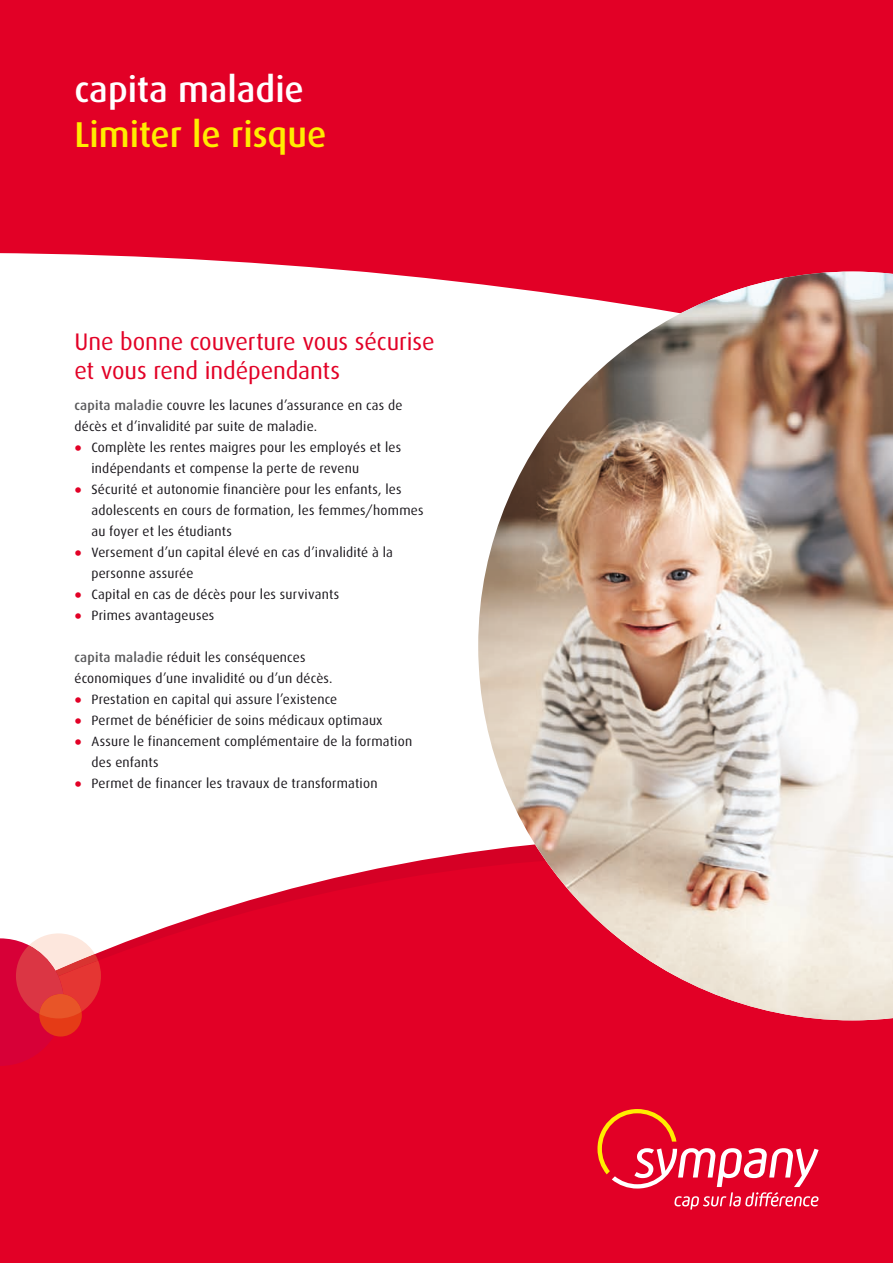
<style>
.page{position:relative;width:893px;height:1263px;background:#e20026}
.page>*{position:absolute;margin:0;border:0;box-sizing:border-box;transform-origin:0 0}
.t1{font:500 36px "Dax";color:#ffed00}
.t2{font:500 36px "Dax";color:#fff}
.t3{font:24px/28.5px "Dax";letter-spacing:-.005em;color:#e20026}
.t4{font:13.5px/21px "Dax";letter-spacing:.015em;color:#1a171c}
.s1{font-weight:500;color:#58585a}
.s2{font-family:"Dax Bold Expert";font-size:17.25px;color:#e20026}
</style>
<div class="page">
<div style="left:0;top:253px;width:868px;height:581px;background:#fff"></div>
<div style="left:0;top:834px;width:478px;height:22px;background:#fff"></div>
<svg style="left:0;top:856px;width:867px;height:165px"></svg>
<img style="left:478px;top:272px;width:415px;height:748px">
<svg style="left:0;top:933px;width:101px;height:133px"></svg>
<svg style="left:597px;top:1109px;width:222px;height:100px"></svg>
<h1 class="t2" style="left:74px;top:70px;width:231px">capita maladie</h1>
<h1 class="t1" style="left:74px;top:115px;width:254px">Limiter le risque</h1>
<h2 class="t3" style="left:74px;top:328px;width:362px">Une bonne couverture vous sécurise et vous rend indépendants</h2>
<p class="t4" style="left:74px;top:395px;width:330px"><span class="s1">capita maladie</span> couvre les lacunes d’assurance en cas de décès et d’invalidité par suite de maladie.</p>
<p class="t4" style="left:91px;top:437px;width:311px;text-indent:-17px"><span class="s2">•</span> Complète les rentes maigres pour les employés et les indépendants et compense la perte de revenu</p>
<p class="t4" style="left:91px;top:479px;width:334px;text-indent:-17px"><span class="s2">•</span> Sécurité et autonomie financière pour les enfants, les adolescents en cours de formation, les femmes/hommes au foyer et les étudiants</p>
<p class="t4" style="left:91px;top:542px;width:303px;text-indent:-17px"><span class="s2">•</span> Versement d’un capital élevé en cas d’invalidité à la personne assurée</p>
<p class="t4" style="left:74px;top:584px;width:266px"><span class="s2">•</span> Capital en cas de décès pour les survivants</p>
<p class="t4" style="left:74px;top:605px;width:141px"><span class="s2">•</span> Primes avantageuses</p>
<p class="t4" style="left:74px;top:647px;width:260px"><span class="s1">capita maladie</span> réduit les conséquences économiques d’une invalidité ou d’un décès.</p>
<p class="t4" style="left:74px;top:689px;width:264px"><span class="s2">•</span> Prestation en capital qui assure l’existence</p>
<p class="t4" style="left:74px;top:710px;width:310px"><span class="s2">•</span> Permet de bénéficier de soins médicaux optimaux</p>
<p class="t4" style="left:91px;top:731px;width:322px;text-indent:-17px"><span class="s2">•</span> Assure le financement complémentaire de la formation des enfants</p>
<p class="t4" style="left:74px;top:773px;width:305px"><span class="s2">•</span> Permet de financer les travaux de transformation</p>
</div>
